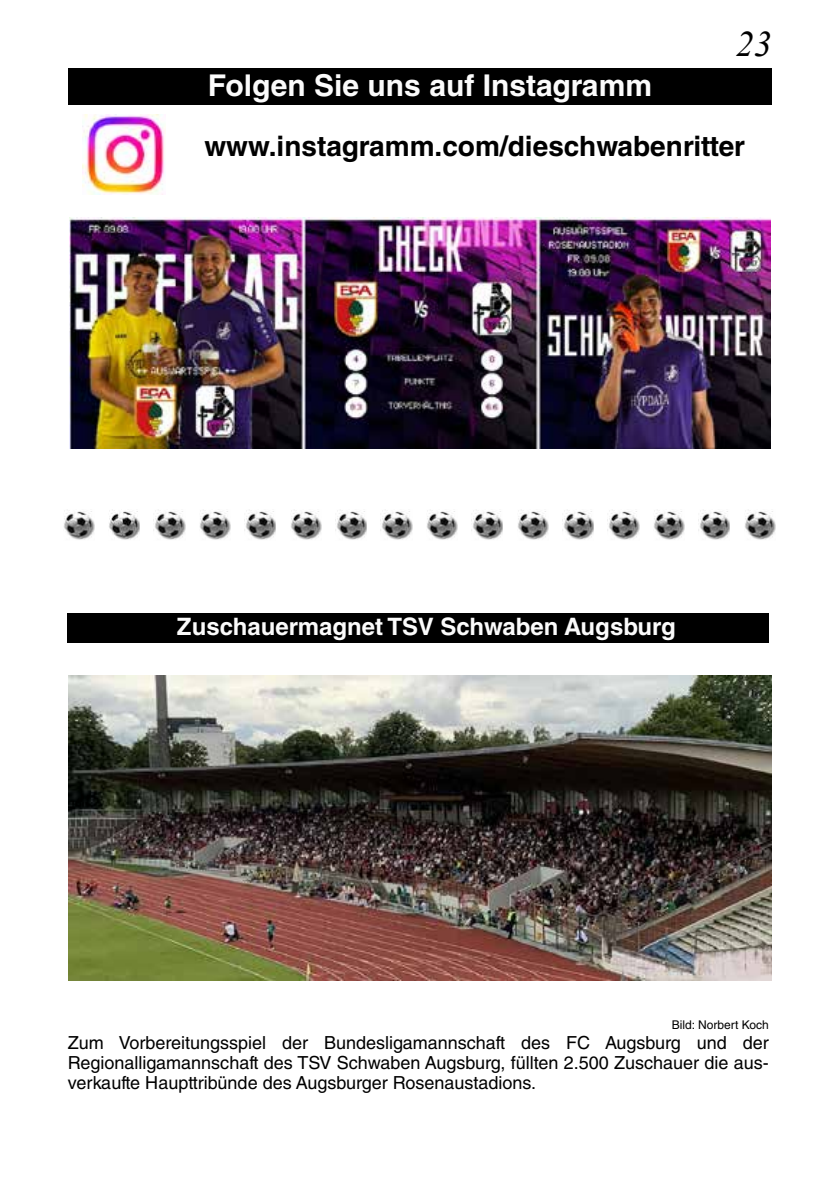
<style>
.page{position:relative;width:840px;height:1191px;background:#fff}
.page>*{position:absolute;margin:0;border:0;box-sizing:border-box;transform-origin:0 0}
.t1{font:italic 36px "Times New Roman";color:#000}
.t2{font:700 30px "Helvetica LT Std";color:#fbfbfb}
.t3{font:700 28px "Helvetica LT Std";color:#000}
.t4{font:700 24px "Helvetica LT Std";color:#fbfbfb}
.t5{font:18px/20px "Helvetica LT Std";color:#000;text-align:justify}
.t6{font:12px "Helvetica LT Std";color:#000}
.s1{font-size:24px;color:#000}
.s2{font-size:19.2px;color:#000}
</style>
<div class="page">
<div style="left:68px;top:68px;width:703px;height:36px;background:#000"></div>
<img style="left:68px;top:675px;width:703px;height:305px">
<div style="left:68px;top:613px;width:700px;height:29px;background:#000"></div>
<img style="left:69px;top:218px;width:701px;height:231px">
<img style="left:82px;top:115px;width:83px;height:80px">
<img style="left:64px;top:511px;width:30px;height:29px">
<img style="left:109px;top:509px;width:30px;height:31px">
<img style="left:155px;top:511px;width:30px;height:29px">
<img style="left:200px;top:511px;width:30px;height:29px">
<img style="left:244px;top:511px;width:32px;height:29px">
<img style="left:291px;top:511px;width:30px;height:29px">
<img style="left:335px;top:511px;width:31px;height:29px">
<img style="left:380px;top:511px;width:32px;height:29px">
<img style="left:427px;top:511px;width:30px;height:29px">
<img style="left:471px;top:511px;width:31px;height:29px">
<img style="left:518px;top:511px;width:30px;height:29px">
<img style="left:562px;top:511px;width:31px;height:29px">
<img style="left:607px;top:511px;width:31px;height:29px">
<img style="left:654px;top:511px;width:30px;height:29px">
<img style="left:698px;top:511px;width:31px;height:29px">
<img style="left:745px;top:511px;width:29px;height:29px">
<h2 class="t2" style="left:194px;top:67px;width:458px"><span class="s1">J</span>Folgen Sie uns auf Instagramm</h2>
<h1 class="t1" style="left:735px;top:19px;width:37px">23</h1>
<h3 class="t3" style="left:204px;top:129px;width:542px">www.instagramm.com/dieschwabenritter</h3>
<h3 class="t4" style="left:166px;top:612px;width:511px"><span class="s2">J</span>Zuschauermagnet TSV Schwaben Augsburg</h3>
<p class="t6" style="left:671px;top:1017px;width:98px">Bild: Norbert Koch</p>
<p class="t5" style="left:68px;top:1032px;width:702px">Zum Vorbereitungsspiel der Bundesligamannschaft des FC Augsburg und der Regionalligamannschaft des TSV Schwaben Augsburg, füllten 2.500 Zuschauer die aus&shy;verkaufte Haupttribünde des Augsburger Rosenaustadions.</p>
</div>
